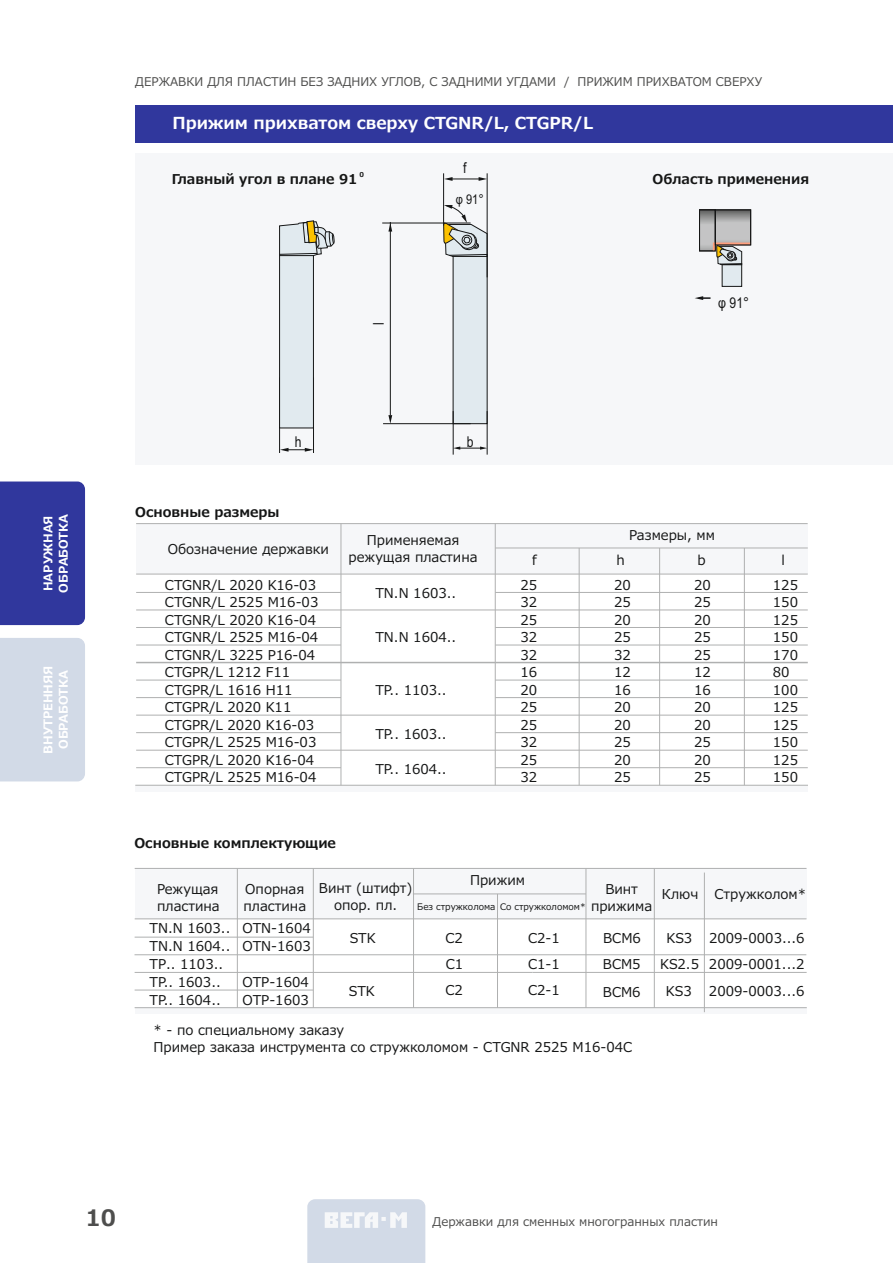
<style>
.page{position:relative;width:893px;height:1263px;background:#fff}
.page>*{position:absolute;margin:0;border:0;box-sizing:border-box;transform-origin:0 0}
.t1{font:700 22.5px "Meiryo UI";color:#4e4e4d}
.t2{font:700 16.5px "Meiryo UI";color:#fff}
.t3{font:14.85px "Arial Narrow";color:#151616}
.t4{font:13.5px/17.5px "Meiryo UI";color:#151616}
.t5{font:700 13.5px "Meiryo UI";color:#151616}
.t6{font:13.5px "Arial Narrow";color:#151616}
.t7{font:12px "Meiryo UI";color:#4e4e4d}
.t8{font:700 12px/15.3px "Meiryo UI";color:#fff}
.t9{font:9px "Meiryo UI";color:#151616}
.t10{font:700 6.75px "Meiryo UI";color:#151616}
</style>
<div class="page">
<div style="left:135px;top:785px;width:673px;height:6px;background:#f6f7f9"></div>
<hr style="left:135px;top:785px;width:673px;height:1px;background:#afb0b0">
<div style="left:136px;top:524px;width:672px;height:50px;background:#f6f7f9"></div>
<hr style="left:136px;top:523px;width:672px;height:1px;background:#afb0b0">
<hr style="left:495px;top:592px;width:313px;height:1px;background:#afb0b0">
<svg style="left:496px;top:609px;width:312px;height:1px"></svg>
<svg style="left:496px;top:627px;width:312px;height:1px"></svg>
<svg style="left:496px;top:644px;width:312px;height:1px"></svg>
<svg style="left:496px;top:680px;width:312px;height:1px"></svg>
<svg style="left:496px;top:697px;width:312px;height:1px"></svg>
<svg style="left:496px;top:732px;width:312px;height:1px"></svg>
<svg style="left:496px;top:767px;width:312px;height:1px"></svg>
<hr style="left:136px;top:592px;width:205px;height:1px;background:#afb0b0">
<hr style="left:136px;top:610px;width:359px;height:1px;background:#afb0b0">
<svg style="left:136px;top:627px;width:205px;height:1px"></svg>
<svg style="left:136px;top:644px;width:205px;height:1px"></svg>
<svg style="left:136px;top:661px;width:672px;height:3px"></svg>
<svg style="left:136px;top:697px;width:205px;height:1px"></svg>
<svg style="left:136px;top:715px;width:672px;height:1px"></svg>
<svg style="left:136px;top:732px;width:205px;height:1px"></svg>
<svg style="left:136px;top:767px;width:205px;height:1px"></svg>
<svg style="left:136px;top:680px;width:205px;height:1px"></svg>
<svg style="left:136px;top:750px;width:672px;height:1px"></svg>
<hr style="left:495px;top:548px;width:313px;height:1px;background:#afb0b0">
<hr style="left:579px;top:548px;width:1px;height:237px;background:#afb0b0">
<hr style="left:659px;top:548px;width:1px;height:237px;background:#afb0b0">
<hr style="left:744px;top:548px;width:1px;height:237px;background:#afb0b0">
<div style="left:135px;top:153px;width:758px;height:311px;background:#f6f7f9"></div>
<div style="left:135px;top:105px;width:758px;height:37px;background:#30379d"></div>
<div style="left:0;top:481px;width:85px;height:144px;background:#30379d"></div>
<div style="left:0;top:638px;width:85px;height:143px;background:#d2dae7"></div>
<hr style="left:495px;top:524px;width:1px;height:261px;background:#afb0b0">
<hr style="left:341px;top:524px;width:1px;height:261px;background:#afb0b0">
<hr style="left:136px;top:574px;width:672px;height:1px;background:#afb0b0">
<div style="left:135px;top:1008px;width:671px;height:6px;background:#f6f7f9"></div>
<svg style="left:717px;top:212px;width:32px;height:30px"></svg>
<svg style="left:695px;top:296px;width:15px;height:4px"></svg>
<svg style="left:701px;top:212px;width:12px;height:37px"></svg>
<svg style="left:713px;top:242px;width:38px;height:45px"></svg>
<div style="left:715px;top:210px;width:36px;height:35px;border:1px solid #151616"></div>
<div style="left:699px;top:210px;width:16px;height:41px;border:1px solid #151616"></div>
<hr style="left:382px;top:223px;width:89px;height:1px;background:#151616">
<svg style="left:388px;top:415px;width:4px;height:8px"></svg>
<hr style="left:390px;top:222px;width:1px;height:193px;background:#151616">
<svg style="left:388px;top:223px;width:4px;height:9px"></svg>
<hr style="left:383px;top:423px;width:88px;height:1px;background:#151616">
<svg style="left:443px;top:205px;width:45px;height:219px"></svg>
<hr style="left:487px;top:173px;width:1px;height:104px;background:#151616">
<hr style="left:443px;top:173px;width:1px;height:53px;background:#151616">
<svg style="left:444px;top:177px;width:9px;height:4px"></svg>
<hr style="left:450px;top:179px;width:31px;height:1px;background:#151616">
<svg style="left:479px;top:177px;width:8px;height:4px"></svg>
<hr style="left:487px;top:411px;width:1px;height:44px;background:#151616">
<hr style="left:453px;top:411px;width:1px;height:44px;background:#151616">
<svg style="left:453px;top:446px;width:34px;height:4px"></svg>
<hr style="left:313px;top:377px;width:1px;height:76px;background:#151616">
<hr style="left:279px;top:377px;width:1px;height:76px;background:#151616">
<svg style="left:280px;top:448px;width:33px;height:4px"></svg>
<svg style="left:279px;top:220px;width:55px;height:208px"></svg>
<svg style="left:307px;top:1199px;width:118px;height:64px;background:#d6dde9"></svg>
<div style="left:135px;top:868px;width:672px;height:51px;background:#f6f7f9"></div>
<hr style="left:135px;top:868px;width:671px;height:1px;background:#afb0b0">
<hr style="left:135px;top:918px;width:671px;height:1px;background:#afb0b0">
<svg style="left:134px;top:954px;width:673px;height:1px"></svg>
<svg style="left:134px;top:937px;width:179px;height:1px"></svg>
<svg style="left:134px;top:989px;width:179px;height:1px"></svg>
<svg style="left:134px;top:1007px;width:673px;height:1px"></svg>
<svg style="left:134px;top:972px;width:673px;height:1px"></svg>
<hr style="left:237px;top:868px;width:1px;height:140px;background:#afb0b0">
<hr style="left:413px;top:868px;width:1px;height:140px;background:#afb0b0">
<hr style="left:586px;top:869px;width:1px;height:139px;background:#afb0b0">
<hr style="left:654px;top:869px;width:1px;height:139px;background:#afb0b0">
<hr style="left:313px;top:868px;width:1px;height:140px;background:#afb0b0">
<svg style="left:414px;top:893px;width:172px;height:1px"></svg>
<hr style="left:497px;top:894px;width:1px;height:114px;background:#afb0b0">
<hr style="left:704px;top:872px;width:1px;height:140px;background:#afb0b0">
<p class="t8" style="left:40px;top:593px;width:80px;rotate:-90deg">НАРУЖНАЯ<br>ОБРАБОТКА</p>
<p class="t8" style="left:40px;top:754px;width:90px;text-align:center;rotate:-90deg">ВНУТРЕННЯЯ<br>ОБРАБОТКА</p>
<p class="t7" style="left:135px;top:75px;width:628px">ДЕРЖАВКИ ДЛЯ ПЛАСТИН БЕЗ ЗАДНИХ УГЛОВ, С ЗАДНИМИ УГДАМИ / ПРИЖИМ ПРИХВАТОМ СВЕРХУ</p>
<p class="t2" style="left:173px;top:114px;width:422px">Прижим прихватом сверху CTGNR/L, CTGPR/L</p>
<p class="t3" style="left:463px;top:162px;width:5px">f</p>
<p class="t6" style="left:456px;top:194px;width:29px">φ 91°</p>
<p class="t10" style="left:359px;top:171px;width:6px">0</p>
<p class="t5" style="left:172px;top:172px;width:187px">Главный угол в плане 91</p>
<p class="t5" style="left:653px;top:172px;width:158px">Область применения</p>
<p class="t3" style="left:373px;top:325px;width:4px;rotate:-90deg">l</p>
<p class="t3" style="left:295px;top:436px;width:8px">h</p>
<p class="t3" style="left:467px;top:436px;width:8px">b</p>
<p class="t5" style="left:135px;top:505px;width:146px">Основные размеры</p>
<p class="t4" style="left:168px;top:540px;width:163px">Обозначение державки</p>
<p class="t4" style="left:165px;top:576px;width:155px">CTGNR/L 2020 K16-03<br>CTGNR/L 2525 M16-03<br>CTGNR/L 2020 K16-04<br>CTGNR/L 2525 M16-04<br>CTGNR/L 3225 P16-04<br>CTGPR/L 1212 F11<br>CTGPR/L 1616 H11<br>CTGPR/L 2020 K11<br>CTGPR/L 2020 K16-03<br>CTGPR/L 2525 M16-03<br>CTGPR/L 2020 K16-04<br>CTGPR/L 2525 M16-04</p>
<p class="t4" style="left:349px;top:531px;width:131px;line-height:17.1px;text-align:center">Применяемая режущая пластина</p>
<p class="t4" style="left:375px;top:584px;width:82px">TN.N 1603..</p>
<p class="t4" style="left:375px;top:628px;width:82px">TN.N 1604..</p>
<p class="t4" style="left:375px;top:681px;width:73px">TP.. 1103..</p>
<p class="t4" style="left:375px;top:725px;width:73px">TP.. 1603..</p>
<p class="t4" style="left:375px;top:760px;width:73px">TP.. 1604..</p>
<p class="t5" style="left:135px;top:836px;width:203px">Основные комплектующие</p>
<p class="t3" style="left:718px;top:297px;width:32px">φ 91°</p>
<p class="t4" style="left:629px;top:526px;width:87px">Размеры, мм</p>
<p class="t4" style="left:532px;top:551px;width:6px">f</p>
<p class="t4" style="left:617px;top:551px;width:10px">h</p>
<p class="t4" style="left:697px;top:551px;width:10px">b</p>
<p class="t4" style="left:781px;top:551px;width:5px">l</p>
<p class="t4" style="left:520px;top:576px;width:18px;text-align:justify">25<br>32<br>25<br>32<br>32<br>16<br>20<br>25<br>25<br>32<br>25<br>32</p>
<p class="t4" style="left:614px;top:576px;width:18px;text-align:justify">20<br>25<br>20<br>25<br>32<br>12<br>16<br>20<br>20<br>25<br>20<br>25</p>
<p class="t4" style="left:694px;top:576px;width:18px;text-align:justify">20<br>25<br>20<br>25<br>25<br>12<br>16<br>20<br>20<br>25<br>20<br>25</p>
<p class="t4" style="left:773px;top:576px;width:27px">125<br>150<br>125<br>150<br>170<br>80<br>100<br>125<br>125<br>150<br>125<br>150</p>
<p class="t4" style="left:157px;top:881px;width:64px;line-height:17.1px">Режущая пластина</p>
<p class="t4" style="left:150px;top:919px;width:82px">TN.N 1603..<br>TN.N 1604..<br>TP.. 1103..<br>TP.. 1603..<br>TP.. 1604..</p>
<p class="t4" style="left:470px;top:871px;width:57px">Прижим</p>
<p class="t4" style="left:243px;top:880px;width:64px;line-height:17.1px">Опорная пластина</p>
<p class="t4" style="left:319px;top:880px;width:95px;line-height:17.1px;text-align:center">Винт (штифт) опор. пл.</p>
<p class="t4" style="left:591px;top:880px;width:63px;line-height:17.1px;text-align:center">Винт прижима</p>
<p class="t4" style="left:662px;top:885px;width:38px">Ключ</p>
<p class="t9" style="left:417px;top:902px;width:170px">Без стружколома Со стружколомом*</p>
<p class="t4" style="left:528px;top:929px;width:33px">С2-1</p>
<p class="t4" style="left:242px;top:919px;width:70px">OTN-1604<br>OTN-1603</p>
<p class="t4" style="left:242px;top:973px;width:68px">OTP-1604<br>OTP-1603</p>
<p class="t4" style="left:666px;top:929px;width:27px">KS3</p>
<p class="t4" style="left:350px;top:929px;width:28px">STK</p>
<p class="t4" style="left:446px;top:929px;width:19px">C2</p>
<p class="t4" style="left:603px;top:929px;width:39px">ВСМ6</p>
<p class="t4" style="left:446px;top:955px;width:19px">C1</p>
<p class="t4" style="left:528px;top:955px;width:33px">C1-1</p>
<p class="t4" style="left:603px;top:950px;width:39px;line-height:27.6px">ВСМ5<br>ВСМ6</p>
<p class="t4" style="left:660px;top:955px;width:40px">KS2.5</p>
<p class="t4" style="left:446px;top:981px;width:19px">C2</p>
<p class="t4" style="left:528px;top:981px;width:33px">С2-1</p>
<p class="t4" style="left:666px;top:982px;width:27px">KS3</p>
<p class="t4" style="left:349px;top:982px;width:28px">STK</p>
<p class="t4" style="left:154px;top:1021px;width:480px;line-height:17.1px">* - по специальному заказу<br>Пример заказа инструмента со стружколомом - CTGNR 2525 M16-04C</p>
<p class="t4" style="left:714px;top:885px;width:93px">Стружколом*</p>
<p class="t4" style="left:709px;top:925px;width:97px;line-height:26px">2009-0003...6<br>2009-0001...2</p>
<p class="t4" style="left:709px;top:982px;width:97px">2009-0003...6</p>
<h1 class="t1" style="left:85px;top:1206px;width:32px">10</h1>
<p class="t7" style="left:433px;top:1215px;width:287px">Державки для сменных многогранных пластин</p>
</div>
